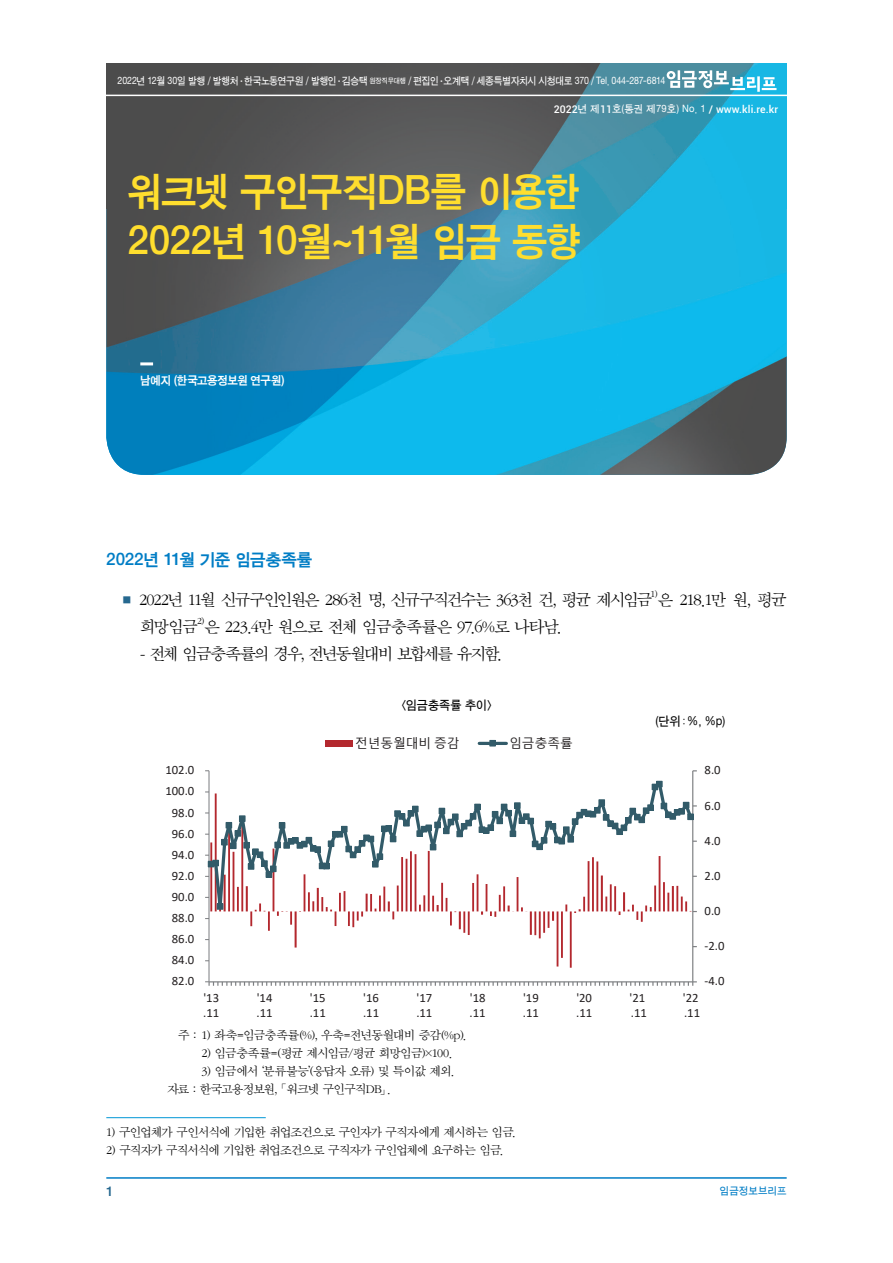
<style>
.page{position:relative;width:893px;height:1263px;background:#fff}
.page>*{position:absolute;margin:0;border:0;box-sizing:border-box;transform-origin:0 0}
.장제목{font:40.5px "Sand Kg";letter-spacing:-.04em;color:#ffde2e}
.t1{font:17.25px "Sand Sm";letter-spacing:-.075em;color:#000}
.t2{font:17.25px "Sand Sm";letter-spacing:-.055em;color:#000}
.t3{font:17.25px "Sand Sm";letter-spacing:-.095em;color:#000}
._1{font:17.25px "Sand Kg";letter-spacing:-.02em;color:#007dc5}
.t4{font:13.5px "Sand Kg";color:#26688f}
.t5{font:12.75px/15.5px "Calibri";color:#231f20}
.주{font:12.75px "Sand Sm";letter-spacing:-.05em;color:#000}
.표아래{font:12.75px "Sand Sm";letter-spacing:-.06em;color:#000}
.자료{font:12.75px "Sand Sm";letter-spacing:-.055em;color:#000}
.t6{font:12.75px "Malgun Gothic";color:#231f20}
.그림제목{font:12.75px "Sand Tg";letter-spacing:.015em;color:#000}
.단위{font:12.75px "Sand Tg";color:#000}
.저자{font:12px "Sand Kg";letter-spacing:-.03em;color:#fff}
.t7{font:10.5px "Sand Tg";letter-spacing:-.03em;color:#fff;scale:.93 1}
.t8{font:500 10.5px "Roboto";letter-spacing:.01em;color:#fff}
.t9{font:10.5px "Sand Tg";letter-spacing:.01em;color:#007dc5}
.t10{font:10.05px "Sand Sm";color:#000}
.s1{font-size:7.5px}
.s2{font-family:"Sand Tg";font-weight:400}
.s3{color:#26688f}
</style>
<div class="page">
<hr style="left:106px;top:1177px;width:681px;height:2px;background:#007dc5">
<hr style="left:692px;top:771px;width:1px;height:211px;background:#7d7f82">
<hr style="left:208px;top:771px;width:1px;height:211px;background:#7d7f82">
<svg style="left:205px;top:981px;width:492px;height:5px"></svg>
<svg style="left:209px;top:779px;width:485px;height:165px"></svg>
<div style="left:217px;top:903px;width:6px;height:7px;border:1px solid #325b69"></div>
<div style="left:266px;top:871px;width:6px;height:7px;border:1px solid #325b69"></div>
<div style="left:598px;top:799px;width:7px;height:7px;border:1px solid #325b69"></div>
<svg style="left:205px;top:800px;width:448px;height:77px"></svg>
<div style="left:647px;top:804px;width:7px;height:7px;border:1px solid #325b69"></div>
<svg style="left:652px;top:781px;width:10px;height:9px"></svg>
<div style="left:656px;top:781px;width:7px;height:6px;border:1px solid #325b69"></div>
<div style="left:669px;top:813px;width:7px;height:7px;border:1px solid #325b69"></div>
<svg style="left:661px;top:802px;width:36px;height:17px"></svg>
<div style="left:687px;top:813px;width:7px;height:7px;border:1px solid #325b69"></div>
<div style="left:325px;top:740px;width:27px;height:7px;background:#b3282e"></div>
<hr style="left:479px;top:742px;width:27px;height:3px;background:#325b69">
<div style="left:489px;top:740px;width:7px;height:6px;border:1px solid #325b69"></div>
<img style="left:106px;top:208px;width:681px;height:267px">
<img style="left:106px;top:64px;width:681px;height:144px">
<hr style="left:0;top:95px;width:893px;height:1px;background:#fff">
<svg style="left:140px;top:362px;width:13px;height:3px"></svg>
<svg style="left:667px;top:70px;width:109px;height:22px"></svg>
<hr style="left:106px;top:1117px;width:160px;height:1px;background:#0097d6">
<p class="t7" style="left:118px;top:76px;width:590px">2022년 12월 30일 발행 / 발행처·한국노동연구원 / 발행인·김승택 <span class="s1">원장직무대행</span> / 편집인·오계택 / 세종특별자치시 시청대로 370 / Tel. 044-287-6814</p>
<p class="t8" style="left:554px;top:102px;width:226px">2022<span class="s2">년 제</span>11<span class="s2">호(통권 제79호) No. 1</span> / www.kli.re.kr</p>
<p class="장제목" style="left:128px;top:171px;width:454px">워크넷 구인구직DB를 이용한</p>
<p class="장제목" style="left:128px;top:221px;width:455px">2022년 10월~11월 임금 동향</p>
<p class="저자" style="left:140px;top:374px;width:145px">남예지 (한국고용정보원 연구원)</p>
<p class="_1" style="left:106px;top:551px;width:208px">2022년 11월 기준 임금충족률</p>
<p class="t1" style="left:119px;top:592px;width:669px"><span class="s3">■</span> 2022년 11월 신규구인인원은 286천 명, 신규구직건수는 363천 건, 평균 제시임금 은 218.1만 원, 평균</p>
<p class="t10" style="left:650px;top:589px;width:9px">1)</p>
<p class="t10" style="left:197px;top:616px;width:9px">2)</p>
<p class="t3" style="left:140px;top:646px;width:364px">- 전체 임금충족률의 경우, 전년동월대비 보합세를 유지함.</p>
<p class="그림제목" style="left:400px;top:699px;width:95px">&lt;임금충족률 추이&gt;</p>
<p class="t2" style="left:139px;top:619px;width:425px">희망임금 은 223.4만 원으로 전체 임금충족률은 97.6%로 나타남.</p>
<p class="t5" style="left:165px;top:762px;width:30px">102.0</p>
<p class="t5" style="left:165px;top:783px;width:30px">100.0</p>
<p class="t5" style="left:172px;top:804px;width:24px">98.0</p>
<p class="t5" style="left:172px;top:825px;width:24px">96.0</p>
<p class="t5" style="left:172px;top:846px;width:24px">94.0</p>
<p class="t5" style="left:172px;top:868px;width:24px">92.0</p>
<p class="t5" style="left:172px;top:889px;width:24px">90.0</p>
<p class="t5" style="left:172px;top:910px;width:24px">88.0</p>
<p class="t5" style="left:172px;top:931px;width:24px">86.0</p>
<p class="t5" style="left:172px;top:952px;width:24px">84.0</p>
<p class="t5" style="left:172px;top:973px;width:24px">82.0</p>
<p class="t6" style="left:355px;top:736px;width:106px">전년동월대비 증감</p>
<p class="t6" style="left:509px;top:736px;width:65px">임금충족률</p>
<p class="단위" style="left:656px;top:715px;width:71px">(단위：%, %p)</p>
<p class="t5" style="left:705px;top:762px;width:18px">8.0</p>
<p class="t5" style="left:705px;top:797px;width:18px">6.0</p>
<p class="t5" style="left:705px;top:832px;width:18px">4.0</p>
<p class="t5" style="left:705px;top:868px;width:18px">2.0</p>
<p class="t5" style="left:705px;top:903px;width:18px">0.0</p>
<p class="t5" style="left:705px;top:938px;width:21px">-2.0</p>
<p class="t5" style="left:705px;top:973px;width:21px">-4.0</p>
<p class="t5" style="left:203px;top:989px;width:18px">'13 .11</p>
<p class="t5" style="left:256px;top:989px;width:18px">'14 .11</p>
<p class="t5" style="left:310px;top:989px;width:18px">'15 .11</p>
<p class="t5" style="left:363px;top:989px;width:18px">'16 .11</p>
<p class="t5" style="left:416px;top:989px;width:18px">'17 .11</p>
<p class="t5" style="left:470px;top:989px;width:18px">'18 .11</p>
<p class="t5" style="left:523px;top:989px;width:18px">'19 .11</p>
<p class="t5" style="left:576px;top:989px;width:18px">'20 .11</p>
<p class="t5" style="left:630px;top:989px;width:19px">'21 .11</p>
<p class="t5" style="left:683px;top:989px;width:19px">'22 .11</p>
<p class="주" style="left:178px;top:1029px;width:290px">주 : 1) 좌축=임금충족률(%), 우축=전년동월대비 증감(%p).</p>
<p class="주" style="left:201px;top:1047px;width:253px">2) 임금충족률=(평균 제시임금/평균 희망임금)×100.</p>
<p class="주" style="left:201px;top:1065px;width:255px">3) 임금에서 ‘분류불능’(응답자 오류) 및 특이값 제외.</p>
<p class="자료" style="left:167px;top:1083px;width:226px">자료 : 한국고용정보원, 「워크넷 구인구직DB」.</p>
<p class="표아래" style="left:106px;top:1126px;width:412px">1) 구인업체가 구인서식에 기입한 취업조건으로 구인자가 구직자에게 제시하는 임금.</p>
<p class="표아래" style="left:106px;top:1144px;width:399px">2) 구직자가 구직서식에 기입한 취업조건으로 구직자가 구인업체에 요구하는 임금.</p>
<p class="t4" style="left:106px;top:1185px;width:9px">1</p>
<p class="t9" style="left:720px;top:1185px;width:68px">임금정보브리프</p>
</div>
